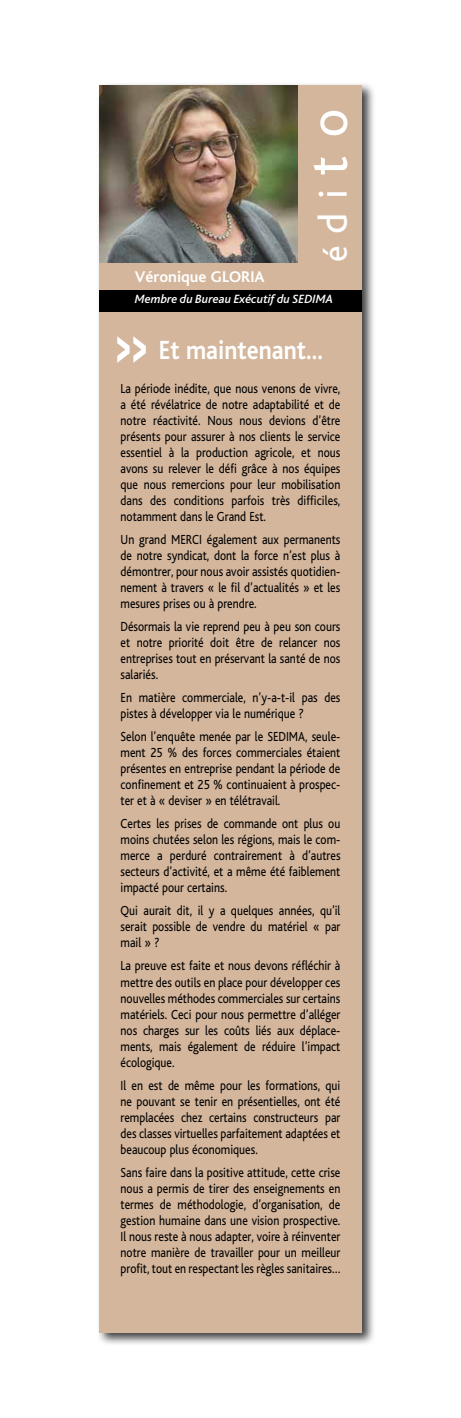
<style>
.page{position:relative;width:461px;height:1418px;background:#fff}
.page>*{position:absolute;margin:0;border:0;box-sizing:border-box;transform-origin:0 0}
.t1{font:78.75px "Helvetica";color:#fff}
.t2{font:41.25px "Bliss";color:#fff}
.t3{font:700 27.5px "Bliss";color:#fff;scale:.88 1}
.t4{font:700 16.25px "Bliss";color:#fff}
.t5{font:13.75px/16px "Bliss";color:#000;text-align:justify;scale:.85 1}
.t6{font:italic 500 12.5px "Bliss";color:#fff}
.s1{font-size:35px}
.s2{font-size:55px}
</style>
<div class="page">
<div style="left:96px;top:82px;width:279px;height:1264px;background:#000;opacity:.75"></div>
<div style="left:99px;top:85px;width:262px;height:1247px;background:#d4b69c"></div>
<div style="left:99px;top:291px;width:262px;height:21px;background:#000"></div>
<img style="left:99px;top:85px;width:199px;height:177px">
<h2 class="t2" style="left:312px;top:262px;width:155px;rotate:-90deg"><span class="s1">é</span>di<span class="s2">to</span></h2>
<p class="t4" style="left:135px;top:268px;width:131px">Véronique GLORIA</p>
<p class="t6" style="left:135px;top:292px;width:200px">Membre du Bureau Exécutif du SEDIMA</p>
<h1 class="t1" style="left:110px;top:283px;width:45px">»</h1>
<h3 class="t3" style="left:159px;top:335px;width:188px">Et maintenant...</h3>
<p class="t5" style="left:120px;top:380px;width:260px">La période inédite, que nous venons de vivre, a été révélatrice de notre adaptabilité et de notre réactivité. Nous nous devions d’être présents pour assurer à nos clients le service essentiel à la production agricole, et nous avons su relever le défi grâce à nos équipes que nous remercions pour leur mobilisation dans des conditions parfois très difficiles, notamment dans le Grand Est.</p>
<p class="t5" style="left:120px;top:531px;width:260px">Un grand MERCI également aux permanents de notre syndicat, dont la force n’est plus à démontrer, pour nous avoir assistés quotidien&shy;nement à travers « le fil d’actualités » et les mesures prises ou à prendre.</p>
<p class="t5" style="left:120px;top:618px;width:260px">Désormais la vie reprend peu à peu son cours et notre priorité doit être de relancer nos entreprises tout en préservant la santé de nos salariés.</p>
<p class="t5" style="left:120px;top:689px;width:260px">En matière commerciale, n’y-a-t-il pas des pistes à développer via le numérique ?</p>
<p class="t5" style="left:120px;top:729px;width:260px">Selon l’enquête menée par le SEDIMA, seule&shy;ment 25 % des forces commerciales étaient présentes en entreprise pendant la période de confinement et 25 % continuaient à prospec&shy;ter et à « deviser » en télétravail.</p>
<p class="t5" style="left:120px;top:816px;width:260px">Certes les prises de commande ont plus ou moins chutées selon les régions, mais le com&shy;merce a perduré contrairement à d’autres secteurs d’activité, et a même été faiblement impacté pour certains.</p>
<p class="t5" style="left:120px;top:903px;width:260px">Qui aurait dit, il y a quelques années, qu’il serait possible de vendre du matériel « par mail » ?</p>
<p class="t5" style="left:120px;top:958px;width:260px">La preuve est faite et nous devons réfléchir à mettre des outils en place pour développer ces nouvelles méthodes commerciales sur certains matériels. Ceci pour nous permettre d’alléger nos charges sur les coûts liés aux déplace&shy;ments, mais également de réduire l’impact écologique.</p>
<p class="t5" style="left:120px;top:1077px;width:260px">Il en est de même pour les formations, qui ne pouvant se tenir en présentielles, ont été remplacées chez certains constructeurs par des classes virtuelles parfaitement adaptées et beaucoup plus économiques.</p>
<p class="t5" style="left:120px;top:1164px;width:260px">Sans faire dans la positive attitude, cette crise nous a permis de tirer des enseignements en termes de méthodologie, d’organisation, de gestion humaine dans une vision prospective.<br>Il nous reste à nous adapter, voire à réinventer notre manière de travailler pour un meilleur profit, tout en respectant les règles sanitaires…</p>
</div>
